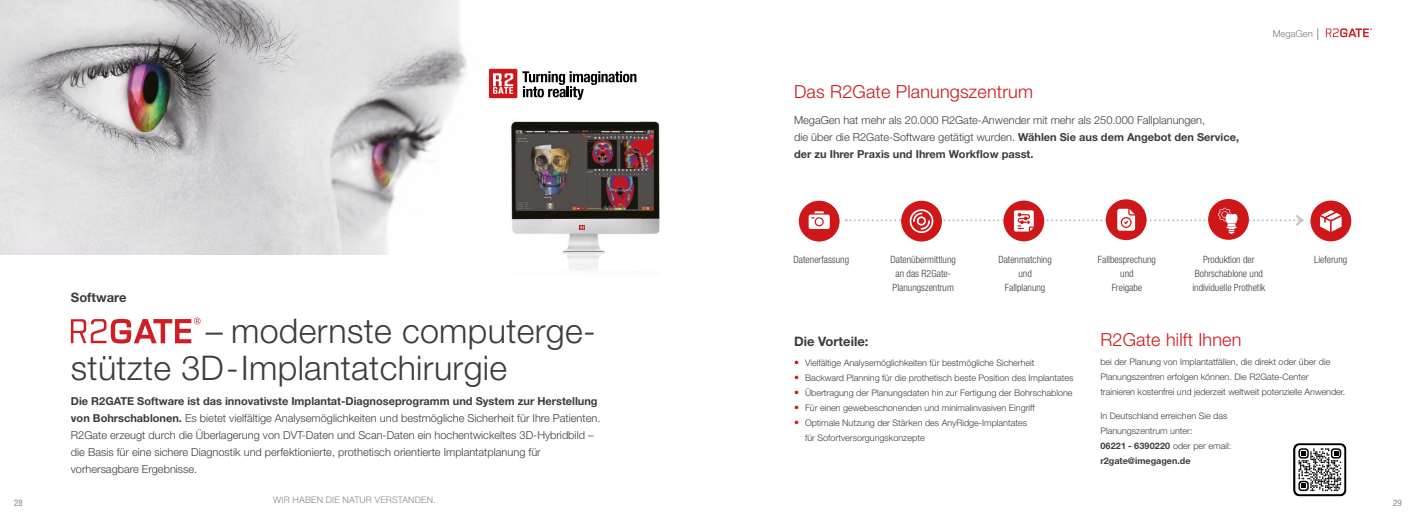
<style>
.page{position:relative;width:1418px;height:525px;background:#fff}
.page>*{position:absolute;margin:0;border:0;box-sizing:border-box;transform-origin:0 0}
.t1{font:300 34px/37px "Helvetica Neue LT Std";letter-spacing:.01em;color:#3c3c3b}
.t2{font:300 18px "Helvetica Neue LT Std";letter-spacing:.01em;color:#cd1719}
.t3{font:700 13px "Helvetica Neue LT Std";color:#3c3c3b}
.t4{font:300 11px/17px "Helvetica Neue LT Std";color:#3c3c3b}
.t5{font:300 condensed 10px/14.3px "Helvetica Neue LT Std";color:#3c3c3b;text-align:center}
.t6{font:300 9.5px "Helvetica Neue LT Std";color:#7c7b7b}
.t7{font:300 9px/15px "Helvetica Neue LT Std";color:#3c3c3b}
.t8{font:300 9px "Helvetica Neue LT Std";letter-spacing:.02em;color:#878787}
.t9{font:condensed 9px "Helvetica Neue LT Std";color:#878787}
.s1{font-weight:700}
.s2{font-stretch:condensed;font-size:16px}
.s3{font-size:10px;color:#cd1719}
</style>
<div class="page">
<img style="left:0;top:0;width:505px;height:254px">
<svg style="left:71px;top:317px;width:129px;height:26px"></svg>
<img style="left:501px;top:112px;width:159px;height:158px">
<svg style="left:580px;top:225px;width:5px;height:5px"></svg>
<div style="left:515px;top:127px;width:141px;height:87px;background:linear-gradient(to right,#121309,#121309)"></div>
<img style="left:515px;top:131px;width:139px;height:80px">
<svg style="left:522px;top:71px;width:114px;height:29px"></svg>
<div style="left:489px;top:69px;width:28px;height:29px;background:#cd1719"></div>
<svg style="left:493px;top:73px;width:20px;height:21px"></svg>
<div style="left:1105px;top:199px;width:41px;height:41px;background:#cd1719;border-radius:50%"></div>
<div style="left:1310px;top:200px;width:41px;height:41px;background:#cd1719;border-radius:50%"></div>
<svg style="left:1320px;top:210px;width:21px;height:21px"></svg>
<div style="left:798px;top:200px;width:41px;height:41px;background:#cd1719;border-radius:50%"></div>
<svg style="left:808px;top:211px;width:21px;height:18px"></svg>
<div style="left:901px;top:200px;width:40px;height:41px;background:#cd1719;border-radius:50%"></div>
<div style="left:1003px;top:200px;width:41px;height:41px;background:#cd1719;border-radius:50%"></div>
<div style="left:1208px;top:199px;width:40px;height:41px;background:#cd1719;border-radius:50%"></div>
<svg style="left:846px;top:208px;width:458px;height:26px"></svg>
<svg style="left:1325px;top:28px;width:47px;height:9px"></svg>
<svg style="left:1293px;top:443px;width:53px;height:53px"></svg>
<p class="t3" style="left:71px;top:289px;width:57px">Software</p>
<h1 class="t1" style="left:71px;top:311px;width:526px;text-indent:135px">– modernste computerge&shy;stützte 3D-Implantatchirurgie</h1>
<p class="t4" style="left:71px;top:392px;width:531px"><span class="s1">Die R2GATE Software ist das innovativste Implantat-Diagnoseprogramm und System zur Herstellung von Bohrschablonen.</span> Es bietet vielfältige Analysemöglichkeiten und bestmögliche Sicherheit für Ihre Patienten.<br>R2Gate erzeugt durch die Überlagerung von DVT-Daten und Scan-Daten ein hochentwickeltes 3D-Hybridbild – die Basis für eine sichere Diagnostik und perfektionierte, prothetisch orientierte Implantatplanung für vorhersagbare Ergebnisse.</p>
<h2 class="t2" style="left:794px;top:80px;width:240px">Das R2Gate Planungszentrum</h2>
<p class="t4" style="left:794px;top:111px;width:446px">MegaGen hat mehr als 20.000 R2Gate-Anwender mit mehr als 250.000 Fallplanungen,<br>die über die R2Gate-Software getätigt wurden. <span class="s1">Wählen Sie aus dem Angebot den Service, der zu Ihrer Praxis und Ihrem Workflow passt.</span></p>
<p class="t6" style="left:1272px;top:28px;width:49px">MegaGen <span class="s2">|</span></p>
<p class="t5" style="left:793px;top:252px;width:57px">Datenerfassung</p>
<p class="t5" style="left:890px;top:252px;width:67px;text-align:left">Datenübermittlung an das R2Gate-<br>Planungszentrum</p>
<p class="t5" style="left:998px;top:252px;width:55px">Datenmatching und<br>Fallplanung</p>
<p class="t5" style="left:1097px;top:252px;width:60px">Fallbesprechung und<br>Freigabe</p>
<p class="t5" style="left:1192px;top:252px;width:74px">Produktion der<br>Bohrschablone und individuelle Prothetik</p>
<p class="t5" style="left:1313px;top:252px;width:35px">Lieferung</p>
<p class="t3" style="left:794px;top:333px;width:76px">Die Vorteile:</p>
<p class="t7" style="left:794px;top:355px;width:242px"><span class="s3">•</span> Vielfältige Analysemöglichkeiten für bestmögliche Sicherheit</p>
<p class="t7" style="left:794px;top:370px;width:281px"><span class="s3">•</span> Backward Planning für die prothetisch beste Position des Implantates</p>
<p class="t7" style="left:794px;top:385px;width:280px"><span class="s3">•</span> Übertragung der Planungsdaten hin zur Fertigung der Bohrschablone</p>
<p class="t7" style="left:794px;top:400px;width:242px"><span class="s3">•</span> Für einen gewebeschonenden und minimalinvasiven Eingriff</p>
<p class="t7" style="left:805px;top:415px;width:223px;text-indent:-11px"><span class="s3">•</span> Optimale Nutzung der Stärken des AnyRidge-Implantates für Sofortversorgungskonzepte</p>
<h2 class="t2" style="left:1100px;top:328px;width:143px">R2Gate hilft Ihnen</h2>
<p class="t7" style="left:1100px;top:354px;width:246px">bei der Planung von Implantatfällen, die direkt oder über die<br>Planungszentren erfolgen können. Die R2Gate-Center trainieren kostenfrei und jederzeit weltweit potenzielle Anwender.</p>
<p class="t7" style="left:1100px;top:408px;width:132px">In Deutschland erreichen Sie das<br>Planungszentrum unter:<br><span class="s1">06221 - 6390220</span> oder per email: <span class="s1">r2gate@imegagen.de</span></p>
<p class="t8" style="left:273px;top:494px;width:164px">WIR HABEN DIE NATUR VERSTANDEN.</p>
<p class="t9" style="left:14px;top:497px;width:10px">28</p>
<p class="t9" style="left:1393px;top:497px;width:10px">29</p>
</div>
